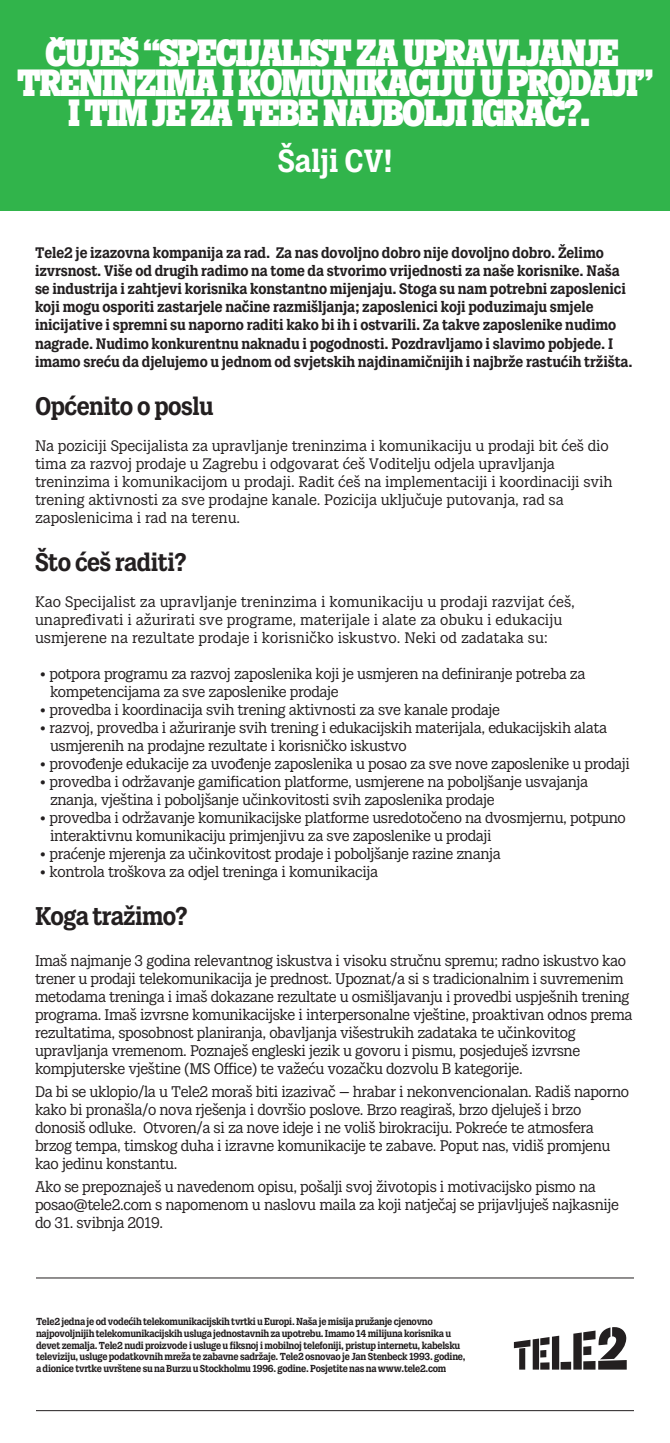
<style>
.page{position:relative;width:670px;height:1443px;background:#fff}
.page>*{position:absolute;margin:0;border:0;box-sizing:border-box;transform-origin:0 0}
.t1{font:800 37.4px/30px "Tele 2 Slab";letter-spacing:-.04em;color:#fff;text-align:center}
.t2{font:700 31.5px "Tele 2 Slab";color:#fff}
.t3{font:700 25.3px "Tele 2 Slab";letter-spacing:-.025em;color:#231f20}
.t4{font:700 25px "Tele 2 Slab";letter-spacing:-.02em;color:#231f20}
.t5{font:15.2px/18px "Tele 2 Slab";letter-spacing:-.025em;color:#231f20}
.t6{font:15px/18px "Tele 2 Slab";letter-spacing:-.025em;color:#231f20}
.t7{font:700 15px/18px "Tele 2 Slab";letter-spacing:-.005em;color:#231f20}
.t8{font:15px/18px "Tele 2 Slab";letter-spacing:-.005em;color:#231f20}
.t9{font:15px/18px "Tele 2 Slab";color:#231f20}
.t10{font:700 10px/11.9px "Tele 2 Slab";letter-spacing:-.025em;color:#231f20}
</style>
<div class="page">
<div style="left:0;top:0;width:670px;height:210px;background:#31b44b"></div>
<hr style="left:36px;top:1278px;width:598px;height:1px;background:#231f20">
<hr style="left:36px;top:1410px;width:598px;height:1px;background:#231f20">
<svg style="left:514px;top:1327px;width:113px;height:42px"></svg>
<h1 class="t1" style="left:17px;top:39px;width:638px">ČUJEŠ “SPECIJALIST ZA UPRAVLJANJE<br>TRENINZIMA I KOMUNIKACIJU U PRODAJI”<br>I TIM JE ZA TEBE NAJBOLJI IGRAČ?.</h1>
<h2 class="t2" style="left:278px;top:142px;width:116px">Šalji CV!</h2>
<p class="t7" style="left:35px;top:244px;width:599px">Tele2 je izazovna kompanija za rad. Za nas dovoljno dobro nije dovoljno dobro. Želimo izvrsnost. Više od drugih radimo na tome da stvorimo vrijednosti za naše korisnike. Naša se industrija i zahtjevi korisnika konstantno mijenjaju. Stoga su nam potrebni zaposlenici koji mogu osporiti zastarjele načine razmišljanja; zaposlenici koji poduzimaju smjele inicijative i spremni su naporno raditi kako bi ih i ostvarili. Za takve zaposlenike nudimo nagrade. Nudimo konkurentnu naknadu i pogodnosti. Pozdravljamo i slavimo pobjede. I imamo sreću da djelujemo u jednom od svjetskih najdinamičnijih i najbrže rastućih tržišta.</p>
<h3 class="t4" style="left:35px;top:391px;width:180px">Općenito o poslu</h3>
<p class="t8" style="left:35px;top:436px;width:579px">Na poziciji Specijalista za upravljanje treninzima i komunikaciju u prodaji bit ćeš dio tima za razvoj prodaje u Zagrebu i odgovarat ćeš Voditelju odjela upravljanja treninzima i komunikacijom u prodaji. Radit ćeš na implementaciji i koordinaciji svih trening aktivnosti za sve prodajne kanale. Pozicija uključuje putovanja, rad sa zaposlenicima i rad na terenu.</p>
<h3 class="t4" style="left:35px;top:547px;width:153px">Što ćeš raditi?</h3>
<p class="t9" style="left:35px;top:592px;width:542px">Kao Specijalist za upravljanje treninzima i komunikaciju u prodaji razvijat ćeš, unapređivati i ažurirati sve programe, materijale i alate za obuku i edukaciju usmjerene na rezultate prodaje i korisničko iskustvo. Neki od zadataka su:</p>
<p class="t6" style="left:50px;top:664px;width:537px;text-indent:-10px">• potpora programu za razvoj zaposlenika koji je usmjeren na definiranje potreba za kompetencijama za sve zaposlenike prodaje</p>
<p class="t6" style="left:40px;top:700px;width:462px">• provedba i koordinacija svih trening aktivnosti za sve kanale prodaje</p>
<p class="t6" style="left:50px;top:718px;width:559px;text-indent:-10px">• razvoj, provedba i ažuriranje svih trening i edukacijskih materijala, edukacijskih alata usmjerenih na prodajne rezultate i korisničko iskustvo</p>
<p class="t6" style="left:40px;top:754px;width:592px">• provođenje edukacije za uvođenje zaposlenika u posao za sve nove zaposlenike u prodaji</p>
<p class="t6" style="left:50px;top:772px;width:540px;text-indent:-10px">• provedba i održavanje gamification platforme, usmjerene na poboljšanje usvajanja znanja, vještina i poboljšanje učinkovitosti svih zaposlenika prodaje</p>
<p class="t6" style="left:50px;top:808px;width:577px;text-indent:-10px">• provedba i održavanje komunikacijske platforme usredotočeno na dvosmjernu, potpuno interaktivnu komunikaciju primjenjivu za sve zaposlenike u prodaji</p>
<p class="t6" style="left:40px;top:844px;width:462px">• praćenje mjerenja za učinkovitost prodaje i poboljšanje razine znanja</p>
<p class="t6" style="left:40px;top:862px;width:340px">• kontrola troškova za odjel treninga i komunikacija</p>
<h3 class="t3" style="left:35px;top:901px;width:154px">Koga tražimo?</h3>
<p class="t5" style="left:35px;top:951px;width:599px">Imaš najmanje 3 godina relevantnog iskustva i visoku stručnu spremu; radno iskustvo kao trener u prodaji telekomunikacija je prednost. Upoznat/a si s tradicionalnim i suvremenim metodama treninga i imaš dokazane rezultate u osmišljavanju i provedbi uspješnih trening programa. Imaš izvrsne komunikacijske i interpersonalne vještine, proaktivan odnos prema rezultatima, sposobnost planiranja, obavljanja višestrukih zadataka te učinkovitog upravljanja vremenom. Poznaješ engleski jezik u govoru i pismu, posjeduješ izvrsne kompjuterske vještine (MS Office) te važeću vozačku dozvolu B kategorije.</p>
<p class="t5" style="left:35px;top:1082px;width:596px">Da bi se uklopio/la u Tele2 moraš biti izazivač – hrabar i nekonvencionalan. Radiš naporno kako bi pronašla/o nova rješenja i dovršio poslove. Brzo reagiraš, brzo djeluješ i brzo donosiš odluke. Otvoren/a si za nove ideje i ne voliš birokraciju. Pokreće te atmosfera brzog tempa, timskog duha i izravne komunikacije te zabave. Poput nas, vidiš promjenu kao jedinu konstantu.</p>
<p class="t5" style="left:35px;top:1177px;width:585px">Ako se prepoznaješ u navedenom opisu, pošalji svoj životopis i motivacijsko pismo na posao@tele2.com s napomenom u naslovu maila za koji natječaj se prijavljuješ najkasnije do 31. svibnja 2019.</p>
<p class="t10" style="left:36px;top:1315px;width:431px">Tele2 jedna je od vodećih telekomunikacijskih tvrtki u Europi. Naša je misija pružanje cjenovno najpovoljnijih telekomunikacijskih usluga jednostavnih za upotrebu. Imamo 14 milijuna korisnika u devet zemalja. Tele2 nudi proizvode i usluge u fiksnoj i mobilnoj telefoniji, pristup internetu, kabelsku televiziju, usluge podatkovnih mreža te zabavne sadržaje. Tele2 osnovao je Jan Stenbeck 1993. godine, a dionice tvrtke uvrštene su na Burzu u Stockholmu 1996. godine. Posjetite nas na www.tele2.com</p>
</div>
